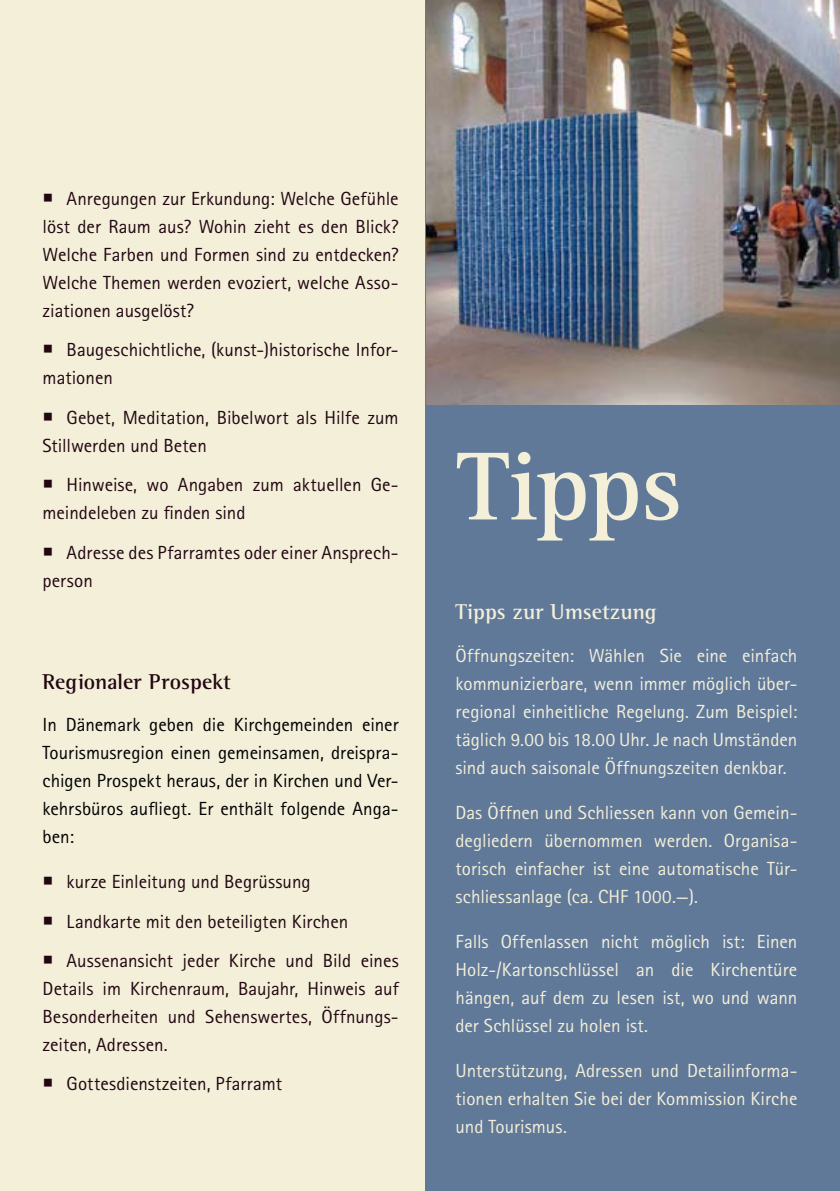
<style>
.page{position:relative;width:840px;height:1191px;background:#fff}
.page>*{position:absolute;margin:0;border:0;box-sizing:border-box;transform-origin:0 0}
.t1{font:700 100px "Rotis Serif Std";letter-spacing:-.015em;color:#f3efd9}
.t2{font:700 22px "Rotis Semi Serif Std";color:#220611}
.t3{font:700 22px "Rotis Semi Serif Std";letter-spacing:.005em;color:#f3efd9}
.t4{font:20px/39.4px "Wingdings 2";color:#220611;text-align:justify}
.t5{font:19px/28px "Rotis Sans Serif Std";color:#220611}
.t6{font:19px/28px "Rotis Sans Serif Std";color:#f3efd9;text-align:justify}
.t7{font:19px/28px "Rotis Sans Serif Std";color:#000;text-align:justify}
</style>
<div class="page">
<div style="left:0;top:0;width:464px;height:1191px;background:#f3efd9"></div>
<div style="left:425px;top:0;width:414px;height:1191px;background:#617999"></div>
<img style="left:426px;top:0;width:413px;height:405px">
<p class="t5" style="left:43px;top:184px;width:357px;text-align:justify;text-indent:24px">Anregungen zur Erkundung: Welche Gefühle löst der Raum aus? Wohin zieht es den Blick?<br>Welche Farben und Formen sind zu entdecken?<br>Welche Themen werden evoziert, welche Asso&shy;ziationen ausgelöst?</p>
<p class="t5" style="left:43px;top:336px;width:357px;text-indent:24px">Baugeschichtliche, (kunst-)historische Infor&shy;mationen</p>
<p class="t5" style="left:43px;top:403px;width:357px;text-indent:24px">Gebet, Meditation, Bibelwort als Hilfe zum<br>Stillwerden und Beten</p>
<p class="t5" style="left:43px;top:470px;width:357px;text-indent:24px">Hinweise, wo Angaben zum aktuellen Ge&shy;meindeleben zu finden sind</p>
<p class="t5" style="left:43px;top:538px;width:357px;text-indent:24px">Adresse des Pfarramtes oder einer Ansprech&shy;person</p>
<p class="t2" style="left:43px;top:668px;width:190px">Regionaler Prospekt</p>
<p class="t7" style="left:43px;top:710px;width:357px">In Dänemark geben die Kirchgemeinden einer Tourismusregion einen gemeinsamen, dreispra&shy;chigen Prospekt heraus, der in Kirchen und Ver&shy;kehrsbüros aufliegt. Er enthält folgende Anga&shy;ben:</p>
<p class="t5" style="left:67px;top:862px;width:333px;line-height:39.4px">kurze Einleitung und Begrüssung<br>Landkarte mit den beteiligten Kirchen<br>Aussenansicht jeder Kirche und Bild eines</p>
<p class="t5" style="left:43px;top:974px;width:357px;text-align:justify">Details im Kirchenraum, Baujahr, Hinweis auf Besonderheiten und Sehenswertes, Öffnungs&shy;zeiten, Adressen.</p>
<p class="t5" style="left:67px;top:1069px;width:217px">Gottesdienstzeiten, Pfarramt</p>
<p class="t4" style="left:43px;top:862px;width:13px">○ ○ ○</p>
<h1 class="t1" style="left:456px;top:427px;width:226px">Tipps</h1>
<p class="t3" style="left:455px;top:599px;width:203px">Tipps zur Umsetzung</p>
<p class="t6" style="left:455px;top:641px;width:343px">Öffnungszeiten: Wählen Sie eine einfach kommunizierbare, wenn immer möglich über&shy;regional einheitliche Regelung. Zum Beispiel: täglich 9.00 bis 18.00 Uhr. Je nach Umständen sind auch saisonale Öffnungszeiten denkbar.</p>
<p class="t6" style="left:455px;top:798px;width:343px">Das Öffnen und Schliessen kann von Gemein&shy;degliedern übernommen werden. Organisa&shy;torisch einfacher ist eine automatische Tür&shy;schliessanlage (ca. CHF 1000.—).</p>
<p class="t6" style="left:455px;top:927px;width:343px">Falls Offenlassen nicht möglich ist: Einen Holz-/Kartonschlüssel an die Kirchentüre hängen, auf dem zu lesen ist, wo und wann der Schlüssel zu holen ist.</p>
<p class="t6" style="left:455px;top:1056px;width:343px">Unterstützung, Adressen und Detailinforma&shy;tionen erhalten Sie bei der Kommission Kirche und Tourismus.</p>
</div>
